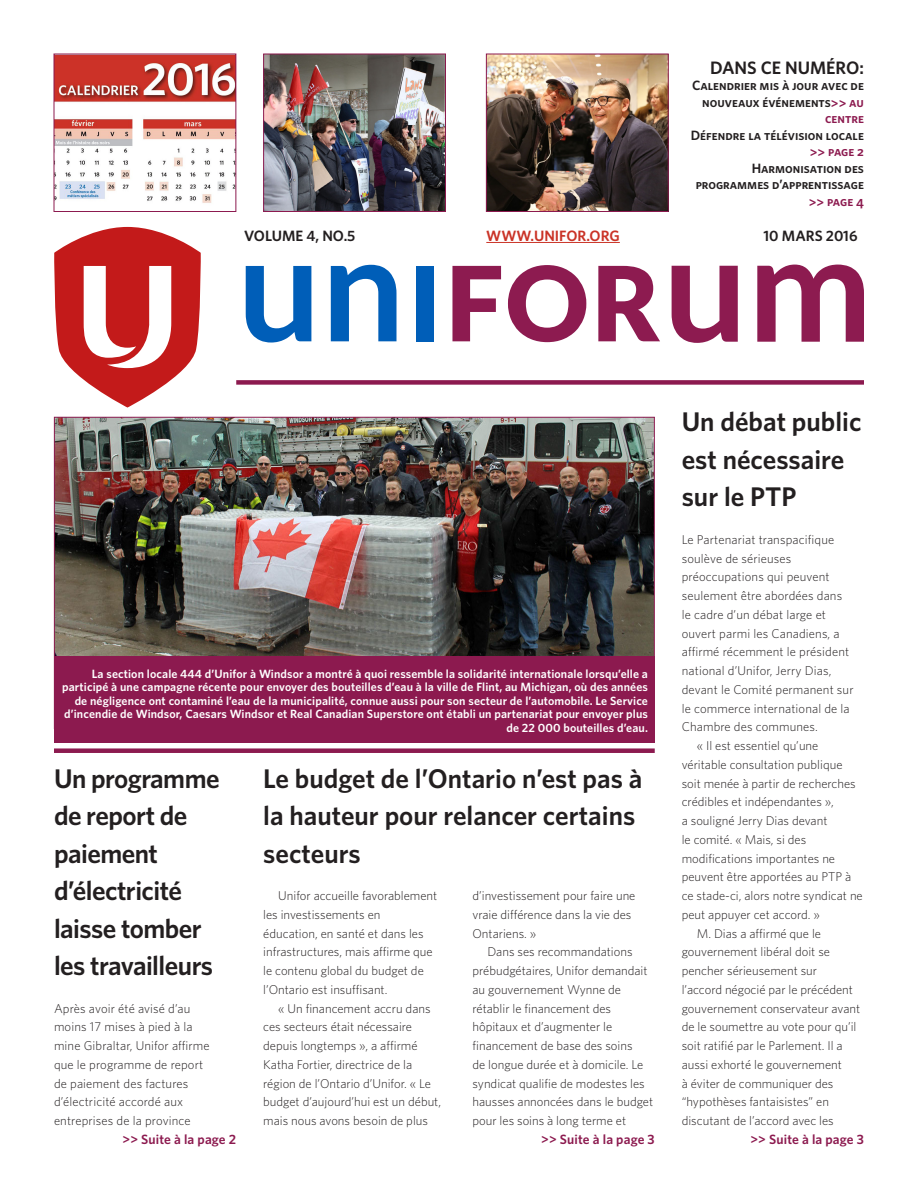
<style>
.page{position:relative;width:918px;height:1188px;background:#fff}
.page>*{position:absolute;margin:0;border:0;box-sizing:border-box;transform-origin:0 0}
.Feature_HED{font:600 27px/37.5px "Whitney";letter-spacing:-.005em;color:#231f20}
.DO_NOT_EDIT_Headline{font:600 18px "Whitney";color:#231f20}
.Volume_info{font:600 15px "Whitney";color:#231f20}
.Volume_info-2{font:600 15px "Whitney";color:#ca3327}
.Headline_call-out_an{font:13.5px/16.5px "Whitney Semibold SC";color:#231f20;text-align:right}
.Continued_on{font:600 13.5px "Whitney";letter-spacing:.01em;color:#8c1a4f}
.Headline_call-out_an-2{font:13.5px "Whitney Semibold SC";color:#8c1a4f}
.Body_Copy_Indent{font:300 12.75px/18.8px "Whitney";color:#231f20}
.Body_Copy_No_Indent{font:300 12.75px/18.8px "Whitney";letter-spacing:.01em;color:#231f20}
.Cutline{font:600 12px/13.5px "Whitney";letter-spacing:.01em;color:#fff;text-align:right}
.s1{color:#8c1a4f}
</style>
<div class="page">
<img style="left:56px;top:56px;width:178px;height:147px">
<div style="left:54px;top:54px;width:182px;height:158px;border:1px solid #8c1a4f"></div>
<img style="left:265px;top:56px;width:179px;height:154px">
<div style="left:263px;top:54px;width:183px;height:158px;border:1px solid #8c1a4f"></div>
<img style="left:488px;top:56px;width:179px;height:154px">
<div style="left:486px;top:54px;width:183px;height:158px;border:1px solid #8c1a4f"></div>
<svg style="left:54px;top:227px;width:147px;height:181px"></svg>
<svg style="left:246px;top:266px;width:65px;height:77px"></svg>
<svg style="left:331px;top:265px;width:65px;height:76px"></svg>
<svg style="left:452px;top:266px;width:49px;height:75px"></svg>
<svg style="left:508px;top:265px;width:78px;height:77px"></svg>
<svg style="left:598px;top:266px;width:62px;height:75px"></svg>
<div style="left:416px;top:266px;width:17px;height:75px;background:#005eb8"></div>
<svg style="left:672px;top:266px;width:66px;height:77px"></svg>
<svg style="left:757px;top:265px;width:107px;height:77px"></svg>
<img style="left:56px;top:419px;width:597px;height:238px">
<hr style="left:486px;top:242px;width:134px;height:1px;background:#ca3327">
<div style="left:54px;top:748px;width:601px;height:5px;background:#8c1a4f"></div>
<div style="left:54px;top:657px;width:601px;height:86px;background:#8c1a4f"></div>
<div style="left:236px;top:380px;width:628px;height:5px;background:#8c1a4f"></div>
<p class="DO_NOT_EDIT_Headline" style="left:710px;top:56px;width:155px">DANS CE NUMÉRO:</p>
<p class="Headline_call-out_an" style="left:692px;top:77px;width:173px">Calendrier mis à jour avec de nouveaux événements<span class="s1">&gt;&gt; au centre</span></p>
<p class="Headline_call-out_an" style="left:691px;top:127px;width:175px">Défendre la télévision locale <span class="s1">&gt;&gt; page 2</span></p>
<p class="Headline_call-out_an" style="left:696px;top:160px;width:170px">Harmonisation des programmes d’apprentissage</p>
<p class="Headline_call-out_an-2" style="left:809px;top:193px;width:57px">&gt;&gt; page 4</p>
<p class="Volume_info" style="left:244px;top:226px;width:113px">VOLUME 4, NO.5</p>
<p class="Volume_info-2" style="left:486px;top:226px;width:135px">WWW.UNIFOR.ORG</p>
<p class="Volume_info" style="left:764px;top:226px;width:96px">10 MARS 2016</p>
<p class="Cutline" style="left:62px;top:666px;width:587px">La section locale 444 d’Unifor à Windsor a montré à quoi ressemble la solidarité internationale lorsqu’elle a participé à une campagne récente pour envoyer des bouteilles d’eau à la ville de Flint, au Michigan, où des années de négligence ont contaminé l’eau de la municipalité, connue aussi pour son secteur de l’automobile. Le Service d’incendie de Windsor, Caesars Windsor et Real Canadian Superstore ont établi un partenariat pour envoyer plus de 22 000 bouteilles d’eau.</p>
<p class="Feature_HED" style="left:54px;top:759px;width:167px">Un programme de report de paiement d’électricité laisse tomber les travailleurs</p>
<p class="Body_Copy_No_Indent" style="left:54px;top:998px;width:157px">Après avoir été avisé d’au moins 17 mises à pied à la mine Gibraltar, Unifor affirme que le programme de report de paiement des factures d’électricité accordé aux entreprises de la province</p>
<p class="Feature_HED" style="left:263px;top:759px;width:381px">Le budget de l’Ontario n’est pas à la hauteur pour relancer certains secteurs</p>
<p class="Body_Copy_Indent" style="left:263px;top:886px;width:176px;text-indent:15px">Unifor accueille favorablement les investissements en éducation, en santé et dans les infrastructures, mais affirme que le contenu global du budget de l’Ontario est insuffisant.</p>
<p class="Body_Copy_Indent" style="left:263px;top:998px;width:179px;text-indent:15px">« Un financement accru dans ces secteurs était nécessaire depuis longtemps », a affirmé<br>Katha Fortier, directrice de la région de l’Ontario d’Unifor. « Le budget d’aujourd’hui est un début, mais nous avons besoin de plus</p>
<p class="Body_Copy_Indent" style="left:472px;top:886px;width:164px">d’investissement pour faire une vraie différence dans la vie des<br>Ontariens. »</p>
<p class="Body_Copy_Indent" style="left:472px;top:942px;width:182px;text-indent:15px">Dans ses recommandations prébudgétaires, Unifor demandait au gouvernement Wynne de rétablir le financement des hôpitaux et d’augmenter le financement de base des soins<br>de longue durée et à domicile. Le syndicat qualifie de modestes les hausses annoncées dans le budget pour les soins à long terme et</p>
<p class="Feature_HED" style="left:682px;top:403px;width:181px">Un débat public est nécessaire sur le PTP</p>
<p class="Body_Copy_No_Indent" style="left:682px;top:530px;width:173px">Le Partenariat transpacifique soulève de sérieuses préoccupations qui peuvent seulement être abordées dans le cadre d’un débat large et ouvert parmi les Canadiens, a affirmé récemment le président national d’Unifor, Jerry Dias, devant le Comité permanent sur le commerce international de la<br>Chambre des communes.</p>
<p class="Body_Copy_Indent" style="left:682px;top:736px;width:183px;text-indent:15px">« Il est essentiel qu’une véritable consultation publique soit menée à partir de recherches crédibles et indépendantes »,<br>a souligné Jerry Dias devant<br>le comité. « Mais, si des modifications importantes ne peuvent être apportées au PTP à ce stade-ci, alors notre syndicat ne peut appuyer cet accord. »</p>
<p class="Body_Copy_Indent" style="left:682px;top:923px;width:180px;text-indent:15px">M. Dias a affirmé que le gouvernement libéral doit se pencher sérieusement sur l’accord négocié par le précédent gouvernement conservateur avant de le soumettre au vote pour qu’il soit ratifié par le Parlement. Il a aussi exhorté le gouvernement<br>à éviter de communiquer des “hypothèses fantaisistes” en discutant de l’accord avec les</p>
<p class="Continued_on" style="left:123px;top:1130px;width:115px">&gt;&gt; Suite à la page 2</p>
<p class="Continued_on" style="left:541px;top:1130px;width:115px">&gt;&gt; Suite à la page 3</p>
<p class="Continued_on" style="left:750px;top:1130px;width:115px">&gt;&gt; Suite à la page 3</p>
</div>
